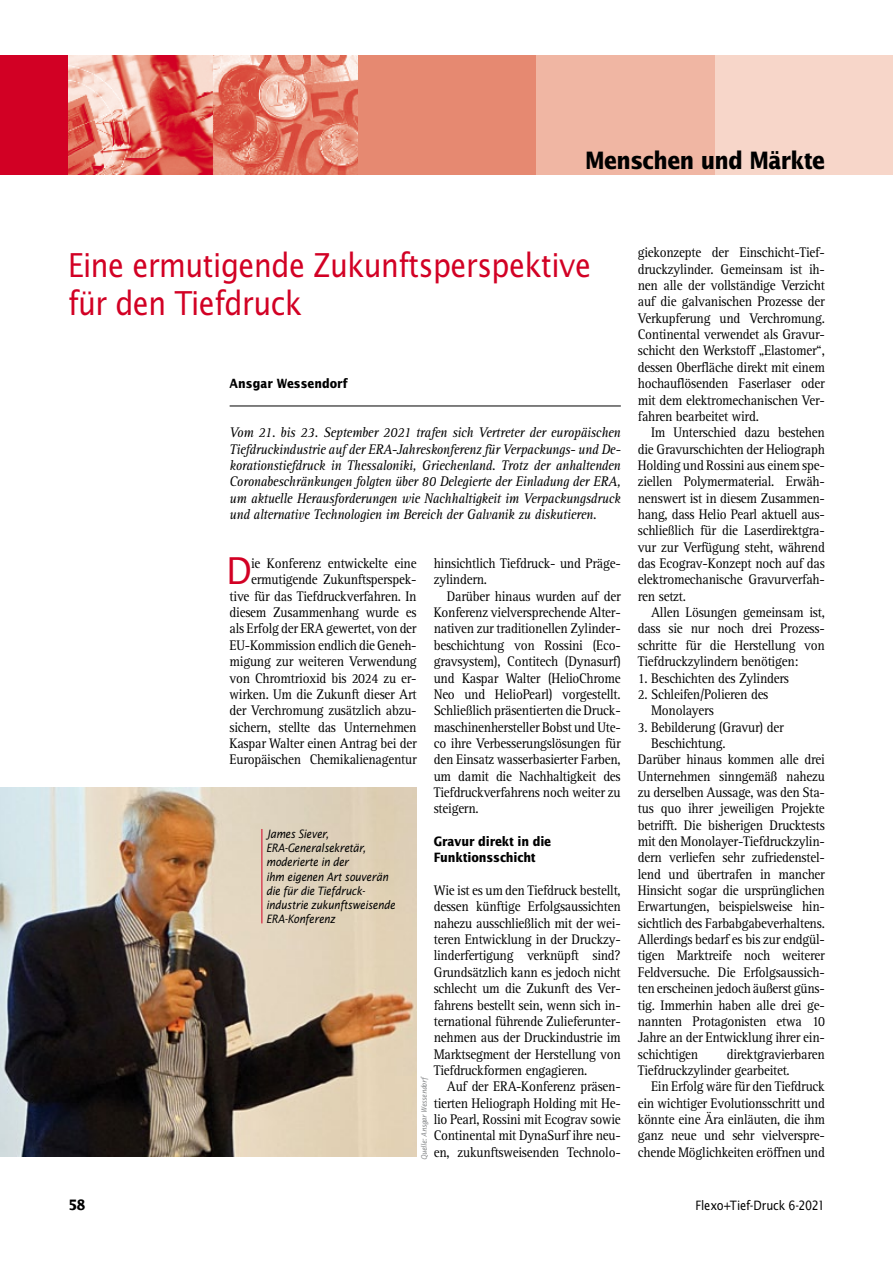
<style>
.page{position:relative;width:893px;height:1263px;background:#fff}
.page>*{position:absolute;margin:0;border:0;box-sizing:border-box;transform-origin:0 0}
._04_Lauf_Initial{font:37.05px "Lucida Sans Std";color:#d20024;scale:.92 1}
._02_Head{font:33px/37.5px "Lucida Sans Std";letter-spacing:-.015em;color:#d20024;scale:.87 1}
.t1{font:700 24px "Lucida Sans Std";letter-spacing:-.03em;color:#000;scale:.87 1}
._04_Lauf_Einzug{font:14.4px/16.4px "Rotis Serif Std";letter-spacing:-.02em;color:#000;text-align:justify;scale:.92 1}
._04_Lauf{font:14.4px/16.4px "Rotis Serif Std";letter-spacing:-.02em;color:#000;scale:.92 1}
._04_Lauf_Initial-2{font:14.4px/16.4px "Rotis Serif Std";letter-spacing:-.02em;color:#000;text-align:right;scale:.92 1}
._03_Motto{font:italic 14.4px/16.4px "Rotis Serif Std";letter-spacing:-.02em;color:#000;text-align:justify;scale:.92 1}
._00_Fusszeile{font:700 14.4px "Lucida Sans Std";color:#000;scale:.92 1}
._05_Zwiti{font:700 12.9px/16.4px "Lucida Sans Std";letter-spacing:-.015em;color:#000;scale:.87 1}
._00_Fusszeile-2{font:12.9px "Lucida Sans Std";letter-spacing:-.015em;color:#000;scale:.87 1}
._00_Autorenzeile{font:700 12.75px "Lucida Sans Std";color:#000;scale:.87 1}
._07_BU{font:italic 11.55px/14.2px "Lucida Sans Std";letter-spacing:-.015em;color:#000;scale:.87 1}
._00_Credit{font:italic 7.5px "Lucida Sans Std";letter-spacing:-.02em;color:#86888a;scale:.87 1}
</style>
<div class="page">
<hr style="left:230px;top:406px;width:391px;height:1px;background:#000">
<div style="left:0;top:55px;width:68px;height:119px;background:#d20024"></div>
<div style="left:714px;top:55px;width:179px;height:119px;background:#f7d6c9"></div>
<div style="left:536px;top:55px;width:178px;height:119px;background:#f0b6a3"></div>
<div style="left:357px;top:55px;width:179px;height:119px;background:#e68971"></div>
<img style="left:68px;top:55px;width:289px;height:119px">
<img style="left:0;top:788px;width:417px;height:369px">
<hr style="left:261px;top:829px;width:1px;height:94px;background:#d20024">
<p class="t1" style="left:585px;top:147px;width:277px">Menschen und Märkte</p>
<p class="_02_Head" style="left:68px;top:247px;width:603px">Eine ermutigende Zukunftsperspektive für den Tiefdruck</p>
<p class="_00_Autorenzeile" style="left:230px;top:376px;width:138px">Ansgar Wessendorf</p>
<p class="_03_Motto" style="left:230px;top:424px;width:427px">Vom 21. bis 23. September 2021 trafen sich Vertreter der europäischen Tiefdruckindustrie auf der ERA-Jahreskonferenz für Verpackungs- und De&shy;korationstiefdruck in Thessaloniki, Griechenland. Trotz der anhaltenden Coronabeschränkungen folgten über 80 Delegierte der Einladung der ERA, um aktuelle Herausforderungen wie Nachhaltigkeit im Verpackungsdruck und alternative Technologien im Bereich der Galvanik zu diskutieren.</p>
<p class="_04_Lauf_Initial" style="left:226px;top:550px;width:29px">D</p>
<p class="_04_Lauf_Initial-2" style="left:434px;top:555px;width:205px;text-align:left">hinsichtlich Tiefdruck- und Präge&shy;zylindern.</p>
<p class="_04_Lauf_Einzug" style="left:434px;top:588px;width:205px;text-indent:13px">Darüber hinaus wurden auf der Konferenz vielversprechende Alter&shy;nativen zur traditionellen Zylinder&shy;beschichtung von Rossini (Eco&shy;gravsystem), Contitech (Dynasurf) und Kaspar Walter (HelioChrome Neo und HelioPearl) vorgestellt.<br>Schließlich präsentierten die Druck&shy;maschinenhersteller Bobst und Ute&shy;co ihre Verbesserungslösungen für den Einsatz wasserbasierter Farben, um damit die Nachhaltigkeit des Tiefdruckverfahrens noch weiter zu steigern.</p>
<p class="_05_Zwiti" style="left:434px;top:833px;width:136px">Gravur direkt in die<br>Funktionsschicht</p>
<p class="_04_Lauf" style="left:434px;top:882px;width:205px;text-align:justify">Wie ist es um den Tiefdruck bestellt, dessen künftige Erfolgsaussichten nahezu ausschließlich mit der wei&shy;teren Entwicklung in der Druckzy&shy;linderfertigung verknüpft sind?<br>Grundsätzlich kann es jedoch nicht schlecht um die Zukunft des Ver&shy;fahrens bestellt sein, wenn sich in&shy;ternational führende Zulieferunter&shy;nehmen aus der Druckindustrie im Marktsegment der Herstellung von Tiefdruckformen engagieren.</p>
<p class="_04_Lauf_Einzug" style="left:434px;top:1078px;width:205px;text-indent:13px">Auf der ERA-Konferenz präsen&shy;tierten Heliograph Holding mit He&shy;lio Pearl, Rossini mit Ecograv sowie Continental mit DynaSurf ihre neu&shy;en, zukunftsweisenden Technolo-</p>
<p class="_04_Lauf_Initial-2" style="left:230px;top:555px;width:205px">ie Konferenz entwickelte eine ermutigende Zukunftsperspek&shy;tive für das Tiefdruckverfahren. In diesem Zusammenhang wurde es als Erfolg der ERA gewertet, von der EU-Kommission endlich die Geneh&shy;migung zur weiteren Verwendung von Chromtrioxid bis 2024 zu er&shy;wirken. Um die Zukunft dieser Art der Verchromung zusätzlich abzu&shy;sichern, stellte das Unternehmen Kaspar Walter einen Antrag bei der Europäischen Chemikalienagentur</p>
<p class="_07_BU" style="left:266px;top:827px;width:150px">James Siever,<br>ERA-Generalsekretär, moderierte in der<br>ihm eigenen Art souverän die für die Tiefdruck&shy;industrie zukunftsweisende<br>ERA-Konferenz</p>
<p class="_00_Credit" style="left:420px;top:1160px;width:98px;rotate:-90deg">Quelle: Ansgar Wessendorf</p>
<p class="_04_Lauf_Einzug" style="left:638px;top:245px;width:205px">giekonzepte der Einschicht-Tief&shy;druckzylinder. Gemeinsam ist ih&shy;nen alle der vollständige Verzicht auf die galvanischen Prozesse der Verkupferung und Verchromung.<br>Continental verwendet als Gravur&shy;schicht den Werkstoff „Elastomer“, dessen Oberfläche direkt mit einem hochauflösenden Faserlaser oder mit dem elektromechanischen Ver&shy;fahren bearbeitet wird.</p>
<p class="_04_Lauf_Einzug" style="left:638px;top:424px;width:205px;text-indent:13px">Im Unterschied dazu bestehen die Gravurschichten der Heliograph Holding und Rossini aus einem spe&shy;ziellen Polymermaterial. Erwäh&shy;nenswert ist in diesem Zusammen&shy;hang, dass Helio Pearl aktuell aus&shy;schließlich für die Laserdirektgra&shy;vur zur Verfügung steht, während das Ecograv-Konzept noch auf das elektromechanische Gravurverfah&shy;ren setzt.</p>
<p class="_04_Lauf_Einzug" style="left:638px;top:604px;width:205px;text-indent:13px">Allen Lösungen gemeinsam ist, dass sie nur noch drei Prozess&shy;schritte für die Herstellung von Tiefdruckzylindern benötigen:</p>
<p class="_04_Lauf" style="left:638px;top:670px;width:166px">1. Beschichten des Zylinders</p>
<p class="_04_Lauf" style="left:651px;top:686px;width:129px;text-indent:-13px">2. Schleifen/Polieren des<br>Monolayers</p>
<p class="_04_Lauf" style="left:651px;top:719px;width:146px;text-indent:-13px">3. Bebilderung (Gravur) der<br>Beschichtung.</p>
<p class="_04_Lauf" style="left:638px;top:751px;width:205px;text-align:justify">Darüber hinaus kommen alle drei Unternehmen sinngemäß nahezu zu derselben Aussage, was den Sta&shy;tus quo ihrer jeweiligen Projekte betrifft. Die bisherigen Drucktests mit den Monolayer-Tiefdruckzylin&shy;dern verliefen sehr zufriedenstel&shy;lend und übertrafen in mancher Hinsicht sogar die ursprünglichen Erwartungen, beispielsweise hin&shy;sichtlich des Farbabgabeverhaltens.<br>Allerdings bedarf es bis zur endgül&shy;tigen Marktreife noch weiterer Feldversuche. Die Erfolgsaussich&shy;ten erscheinen jedoch äußerst güns&shy;tig. Immerhin haben alle drei ge&shy;nannten Protagonisten etwa 10<br>Jahre an der Entwicklung ihrer ein&shy;schichtigen</p>
<p class="_04_Lauf" style="left:638px;top:1046px;width:205px;text-indent:89px">direktgravierbaren<br>Tiefdruckzylinder gearbeitet.</p>
<p class="_04_Lauf_Einzug" style="left:638px;top:1078px;width:205px;text-indent:13px">Ein Erfolg wäre für den Tiefdruck ein wichtiger Evolutionsschritt und könnte eine Ära einläuten, die ihm ganz neue und sehr vielverspre&shy;chende Möglichkeiten eröffnen und</p>
<p class="_00_Fusszeile" style="left:68px;top:1196px;width:21px">58</p>
<p class="_00_Fusszeile-2" style="left:695px;top:1198px;width:150px">Flexo+Tief-Druck 6-2021</p>
</div>
